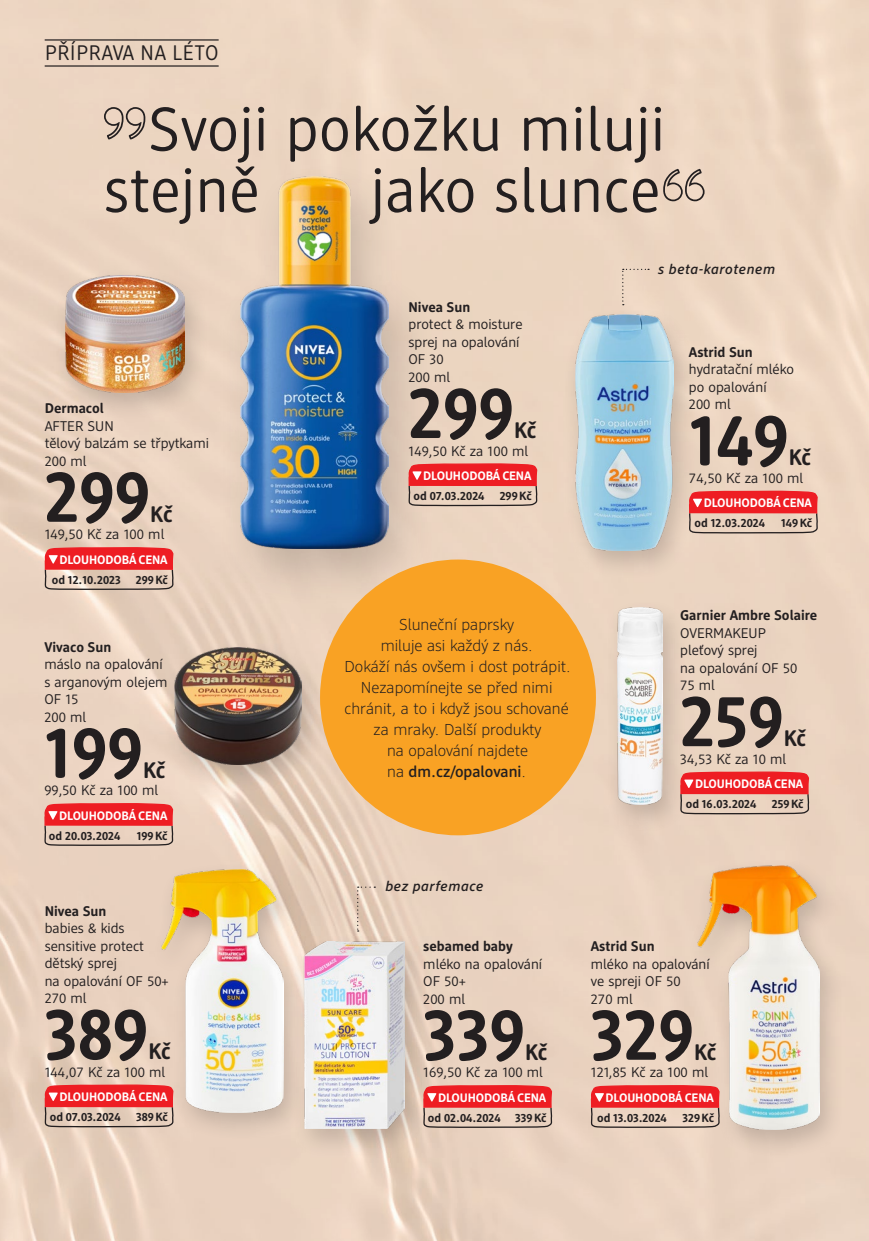
<style>
.page{position:relative;width:869px;height:1241px;background:#fff}
.page>*{position:absolute;margin:0;border:0;box-sizing:border-box;transform-origin:0 0}
.t1{font:700 72.8px "DM Brand";color:#231f20}
.t2{font:61.25px/61.2px "DM Brand 4.4";letter-spacing:.015em;color:#231f20}
.t3{font:700 22.4px "DM Brand";letter-spacing:-.02em;color:#231f20}
.t4{font:21px "DM Brand";letter-spacing:.04em;color:#231f20}
.t5{font:300 15.75px/21px "DM Support";color:#231f20;text-align:center}
.t6{font:14px/17.5px "DM Support";color:#231f20}
.t7{font:700 14px "DM Support";color:#231f20}
.t8{font:italic 500 14px "DM Support";letter-spacing:.04em;color:#231f20}
.t9{font:700 12.25px "DM Support";letter-spacing:-.01em;color:#fff}
.t10{font:700 11.9px "DM Support";color:#231f20}
.s1{font-weight:500}
</style>
<div class="page">
<img style="left:0;top:0;width:868px;height:1240px">
<svg style="left:104px;top:107px;width:41px;height:33px"></svg>
<svg style="left:663px;top:169px;width:41px;height:32px"></svg>
<div style="left:149px;top:861px;width:159px;height:280px;background:#231f20;opacity:.2"></div>
<img style="left:161px;top:869px;width:122px;height:242px">
<svg style="left:44px;top:1083px;width:130px;height:44px;background:#e4736d"></svg>
<div style="left:161px;top:639px;width:166px;height:155px;background:#231f20;opacity:.2"></div>
<img style="left:174px;top:648px;width:128px;height:116px">
<svg style="left:44px;top:802px;width:130px;height:44px;background:#e4736d"></svg>
<div style="left:53px;top:267px;width:157px;height:155px;background:#231f20;opacity:.2"></div>
<img style="left:66px;top:275px;width:119px;height:117px">
<svg style="left:44px;top:546px;width:130px;height:44px;background:#e3736d"></svg>
<div style="left:604px;top:599px;width:84px;height:235px;background:#231f20;opacity:.2"></div>
<img style="left:617px;top:607px;width:45px;height:197px">
<svg style="left:679px;top:770px;width:130px;height:45px;background:#e4756f"></svg>
<div style="left:685px;top:856px;width:159px;height:302px;background:#231f20;opacity:.2"></div>
<img style="left:696px;top:865px;width:123px;height:264px">
<svg style="left:589px;top:1084px;width:131px;height:44px;background:#e5756f"></svg>
<div style="left:215px;top:160px;width:223px;height:448px;background:#231f20;opacity:.2"></div>
<img style="left:241px;top:176px;width:147px;height:372px">
<svg style="left:407px;top:462px;width:131px;height:45px;background:#e57770"></svg>
<div style="left:291px;top:932px;width:138px;height:226px;background:#231f20;opacity:.2"></div>
<img style="left:304px;top:941px;width:100px;height:187px">
<svg style="left:422px;top:1084px;width:130px;height:44px;background:#e4736d"></svg>
<svg style="left:357px;top:886px;width:18px;height:45px"></svg>
<div style="left:562px;top:306px;width:136px;height:274px;background:#231f20;opacity:.2"></div>
<img style="left:575px;top:315px;width:98px;height:235px">
<svg style="left:687px;top:490px;width:131px;height:44px;background:#e5756f"></svg>
<svg style="left:622px;top:269px;width:26px;height:36px"></svg>
<hr style="left:45px;top:39px;width:173px;height:2px;background:#231f20">
<hr style="left:45px;top:65px;width:173px;height:2px;background:#231f20">
<div style="left:320px;top:559px;width:275px;height:276px;background:#f9a224;border-radius:50%"></div>
<h3 class="t4" style="left:45px;top:40px;width:175px">PŘÍPRAVA NA LÉTO</h3>
<h2 class="t2" style="left:104px;top:97px;width:562px;text-indent:44px">Svoji pokožku miluji stejně</h2>
<h2 class="t2" style="left:371px;top:158px;width:290px">jako slunce</h2>
<p class="t7" style="left:45px;top:399px;width:61px">Dermacol</p>
<p class="t6" style="left:45px;top:416px;width:166px">AFTER SUN<br>tělový balzám se třpytkami<br>200 ml</p>
<h1 class="t1" style="left:45px;top:450px;width:107px">299</h1>
<h3 class="t3" style="left:150px;top:500px;width:24px">Kč</h3>
<p class="t6" style="left:45px;top:525px;width:121px">149,50 Kč za 100 ml</p>
<p class="t9" style="left:59px;top:551px;width:110px">DLOUHODOBÁ CENA</p>
<p class="t10" style="left:52px;top:572px;width:70px">od 12.10.2023</p>
<p class="t10" style="left:136px;top:572px;width:34px">299Kč</p>
<p class="t7" style="left:44px;top:638px;width:68px">Vivaco Sun</p>
<p class="t6" style="left:44px;top:655px;width:125px">máslo na opalování s arganovým olejem<br>OF 15<br>200 ml</p>
<h1 class="t1" style="left:44px;top:706px;width:100px">199</h1>
<h3 class="t3" style="left:143px;top:755px;width:24px">Kč</h3>
<p class="t6" style="left:44px;top:781px;width:115px">99,50 Kč za 100 ml</p>
<p class="t9" style="left:59px;top:807px;width:110px">DLOUHODOBÁ CENA</p>
<p class="t10" style="left:49px;top:827px;width:73px">od 20.03.2024</p>
<p class="t10" style="left:137px;top:827px;width:32px">199Kč</p>
<p class="t7" style="left:45px;top:901px;width:63px">Nivea Sun</p>
<p class="t6" style="left:45px;top:918px;width:126px">babies &amp; kids sensitive protect dětský sprej<br>na opalování OF 50+<br>270 ml</p>
<h1 class="t1" style="left:45px;top:987px;width:105px">389</h1>
<h3 class="t3" style="left:148px;top:1037px;width:24px">Kč</h3>
<p class="t6" style="left:45px;top:1062px;width:122px">144,07 Kč za 100 ml</p>
<p class="t9" style="left:59px;top:1088px;width:110px">DLOUHODOBÁ CENA</p>
<p class="t10" style="left:50px;top:1109px;width:72px">od 07.03.2024</p>
<p class="t10" style="left:136px;top:1109px;width:33px">389Kč</p>
<p class="t7" style="left:408px;top:298px;width:63px">Nivea Sun</p>
<p class="t6" style="left:408px;top:315px;width:115px">protect &amp; moisture sprej na opalování<br>OF 30<br>200 ml</p>
<h1 class="t1" style="left:408px;top:366px;width:107px">299</h1>
<h3 class="t3" style="left:514px;top:416px;width:24px">Kč</h3>
<p class="t6" style="left:408px;top:441px;width:121px">149,50 Kč za 100 ml</p>
<p class="t9" style="left:423px;top:468px;width:110px">DLOUHODOBÁ CENA</p>
<p class="t10" style="left:413px;top:488px;width:72px">od 07.03.2024</p>
<p class="t10" style="left:499px;top:488px;width:34px">299Kč</p>
<p class="t8" style="left:658px;top:260px;width:118px">s beta-karotenem</p>
<p class="t7" style="left:688px;top:343px;width:65px">Astrid Sun</p>
<p class="t6" style="left:688px;top:360px;width:106px">hydratační mléko po opalování<br>200 ml</p>
<h1 class="t1" style="left:688px;top:394px;width:101px">149</h1>
<h3 class="t3" style="left:788px;top:443px;width:24px">Kč</h3>
<p class="t6" style="left:688px;top:469px;width:116px">74,50 Kč za 100 ml</p>
<p class="t9" style="left:703px;top:495px;width:110px">DLOUHODOBÁ CENA</p>
<p class="t10" style="left:694px;top:515px;width:72px">od 12.03.2024</p>
<p class="t10" style="left:780px;top:515px;width:33px">149Kč</p>
<p class="t5" style="left:344px;top:613px;width:227px">Sluneční paprsky<br>miluje asi každý z nás.<br>Dokáží nás ovšem i dost potrápit.<br>Nezapomínejte se před nimi chránit, a to i když jsou schované za mraky. Další produkty<br>na opalování najdete<br>na <span class="s1">dm.cz/opalovani</span>.</p>
<p class="t7" style="left:680px;top:606px;width:138px">Garnier Ambre Solaire</p>
<p class="t6" style="left:680px;top:623px;width:118px">OVERMAKEUP pleťový sprej<br>na opalování OF 50<br>75 ml</p>
<h1 class="t1" style="left:680px;top:674px;width:105px">259</h1>
<h3 class="t3" style="left:783px;top:724px;width:24px">Kč</h3>
<p class="t6" style="left:680px;top:749px;width:107px">34,53 Kč za 10 ml</p>
<p class="t9" style="left:694px;top:775px;width:110px">DLOUHODOBÁ CENA</p>
<p class="t10" style="left:685px;top:796px;width:72px">od 16.03.2024</p>
<p class="t10" style="left:771px;top:796px;width:33px">259Kč</p>
<p class="t8" style="left:385px;top:877px;width:99px">bez parfemace</p>
<p class="t7" style="left:423px;top:937px;width:91px">sebamed baby</p>
<p class="t6" style="left:423px;top:954px;width:120px">mléko na opalování<br>OF 50+<br>200 ml</p>
<h1 class="t1" style="left:423px;top:988px;width:103px">339</h1>
<h3 class="t3" style="left:525px;top:1037px;width:24px">Kč</h3>
<p class="t6" style="left:423px;top:1063px;width:121px">169,50 Kč za 100 ml</p>
<p class="t9" style="left:438px;top:1089px;width:110px">DLOUHODOBÁ CENA</p>
<p class="t10" style="left:427px;top:1109px;width:120px">od 02.04.2024 339Kč</p>
<p class="t7" style="left:590px;top:937px;width:65px">Astrid Sun</p>
<p class="t6" style="left:590px;top:954px;width:120px">mléko na opalování ve spreji OF 50<br>270 ml</p>
<h1 class="t1" style="left:590px;top:988px;width:105px">329</h1>
<h3 class="t3" style="left:693px;top:1037px;width:24px">Kč</h3>
<p class="t6" style="left:590px;top:1063px;width:119px">121,85 Kč za 100 ml</p>
<p class="t9" style="left:605px;top:1089px;width:110px">DLOUHODOBÁ CENA</p>
<p class="t10" style="left:596px;top:1109px;width:71px">od 13.03.2024</p>
<p class="t10" style="left:682px;top:1109px;width:33px">329Kč</p>
</div>
